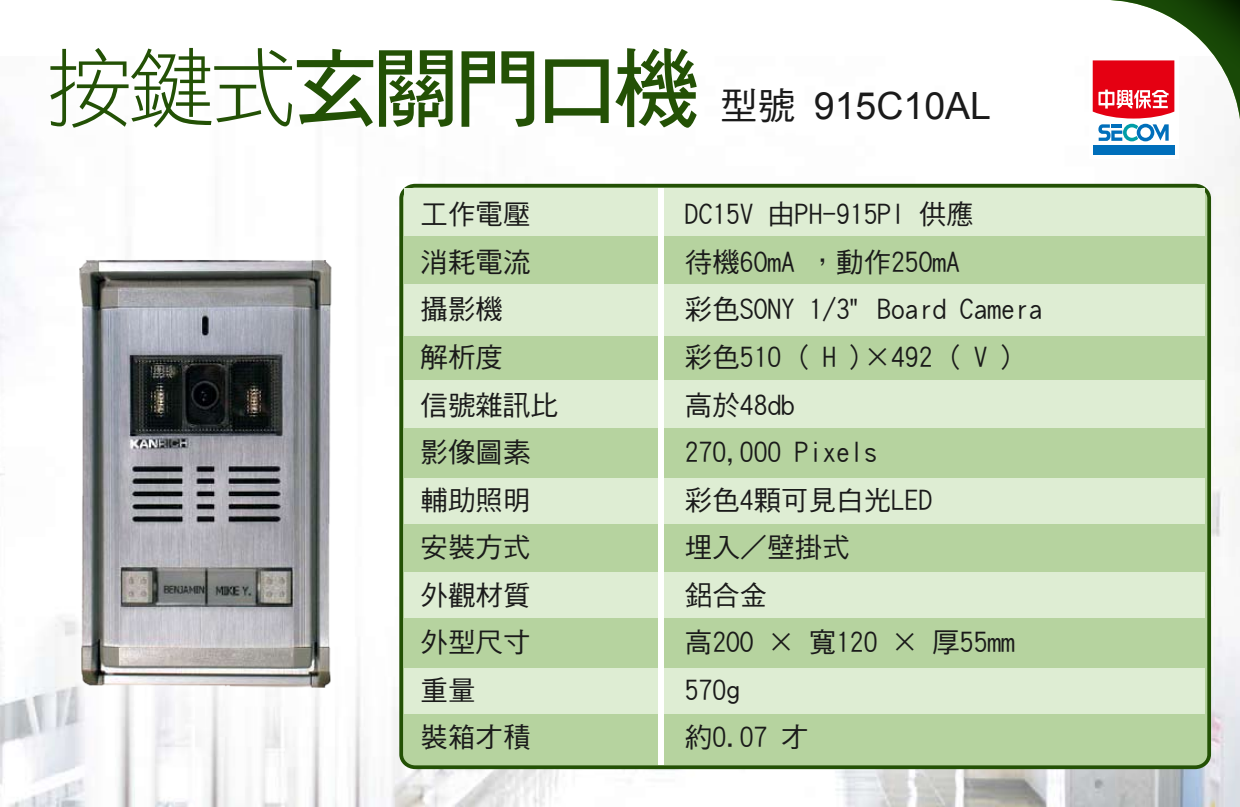
<style>
.page{position:relative;width:1240px;height:807px;background:#fff}
.page>*{position:absolute;margin:0;border:0;box-sizing:border-box;transform-origin:0 0}
.t1{font:86.5px "DF Hei Std W7";letter-spacing:-.075em;color:#235105}
.t2{font:37.5px "Arial";color:#1a1a1a}
.t3{font:27.5px/47.5px "DF Hei Std W5";color:#1a1a1a}
.s1{font-family:"DF Hei Std W3"}
.s2{font-family:"DF Hei Std W5"}
</style>
<div class="page">
<img style="left:0;top:139px;width:1240px;height:667px">
<div style="left:401px;top:185px;width:808px;height:581px;background:#b6d39f;border-radius:13px"></div>
<div style="left:399px;top:184px;width:812px;height:584px;border:4px solid #235105;border-radius:13px"></div>
<div style="left:405px;top:188px;width:800px;height:47px;background:#deedd3"></div>
<div style="left:405px;top:284px;width:800px;height:51px;background:#deedd3"></div>
<div style="left:405px;top:380px;width:800px;height:48px;background:#deedd3"></div>
<div style="left:405px;top:478px;width:800px;height:46px;background:#deedd3"></div>
<div style="left:405px;top:572px;width:800px;height:45px;background:#deedd3"></div>
<div style="left:405px;top:667px;width:800px;height:46px;background:#deedd3"></div>
<div style="left:659px;top:188px;width:5px;height:576px;background:#fff"></div>
<img style="left:59px;top:240px;width:285px;height:458px">
<div style="left:1089px;top:56px;width:89px;height:103px;background:#fff"></div>
<div style="left:1093px;top:145px;width:81px;height:10px;background:#006fbb"></div>
<svg style="left:1093px;top:0;width:147px;height:141px"></svg>
<h1 class="t1" style="left:46px;top:41px;width:655px"><span class="s1">按鍵式</span>玄關門口機</h1>
<h2 class="t2" style="left:720px;top:81px;width:272px"><span class="s2">型號</span> 915C10AL</h2>
<p class="t3" style="left:421px;top:190px;width:139px">工作電壓消耗電流攝影機<br>解析度<br>信號雜訊比影像圖素輔助照明安裝方式外觀材質外型尺寸重量<br>裝箱才積</p>
<p class="t3" style="left:685px;top:190px;width:359px">DC15V 由PH-915PI 供應<br>待機6OmA ，動作25OmA<br>彩色SONY 1/3" Board Camera彩色510 ( H )×492 ( V )高於48db<br>270,000 Pixels<br>彩色4顆可見白光LED<br>埋入／壁掛式<br>鋁合金<br>高2OO × 寬120 × 厚55mm<br>570g<br>約0.07 才</p>
</div>
